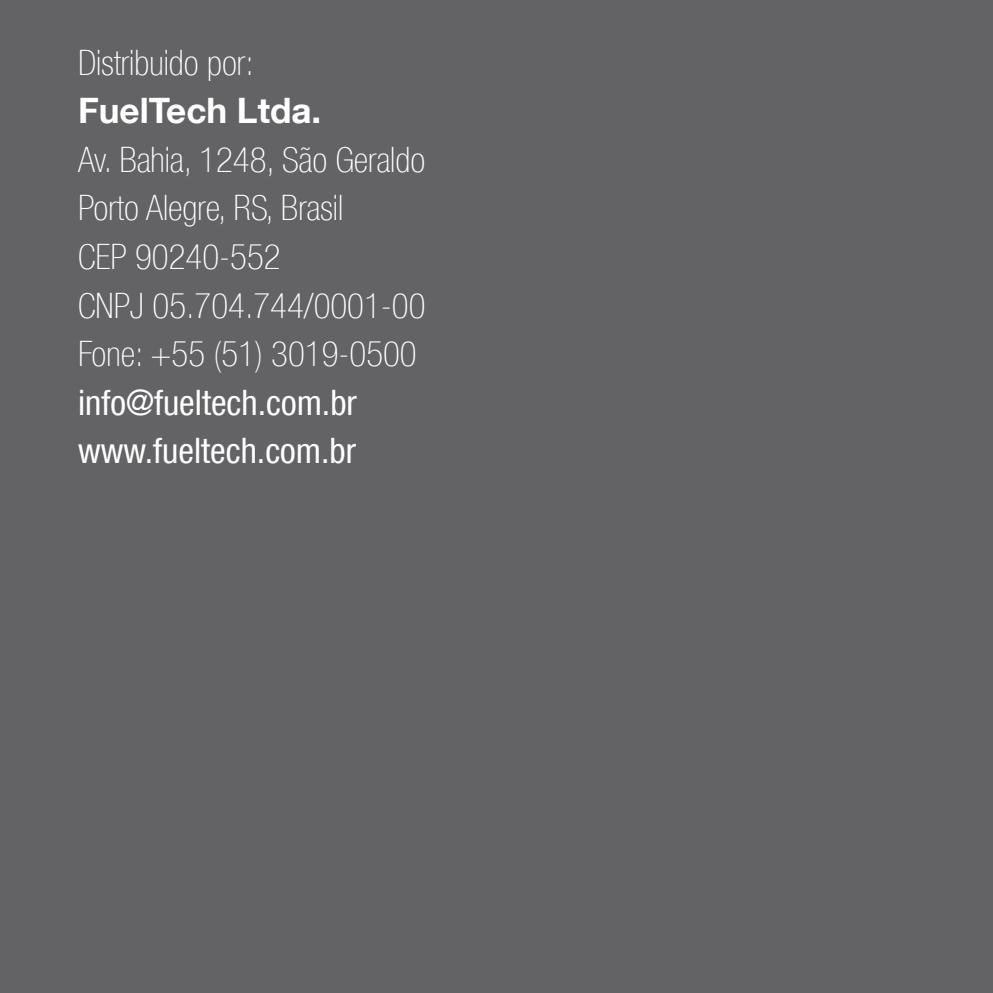
<style>
.page{position:relative;width:993px;height:993px;background:#fff}
.page>*{position:absolute;margin:0;border:0;box-sizing:border-box;transform-origin:0 0}
.TX-00{font:100 condensed 35px "Helvetica Neue LT Com";color:#fff}
.TX-00-2{font:condensed 35px "Helvetica Neue LT Com";color:#fff}
.TX-00-3{font:700 35px "Helvetica Neue LT Com";color:#fff}
</style>
<div class="page">
<div style="left:0;top:0;width:992px;height:992px;background:#636366"></div>
<p class="TX-00" style="left:78px;top:42px;width:177px">Distribuido por:</p>
<p class="TX-00-3" style="left:78px;top:89px;width:245px">FuelTech Ltda.</p>
<p class="TX-00" style="left:78px;top:139px;width:349px">Av. Bahia, 1248, São Geraldo</p>
<p class="TX-00" style="left:78px;top:188px;width:266px">Porto Alegre, RS, Brasil</p>
<p class="TX-00" style="left:78px;top:237px;width:204px">CEP 90240-552</p>
<p class="TX-00" style="left:78px;top:285px;width:349px">CNPJ 05.704.744/0001-00</p>
<p class="TX-00" style="left:78px;top:334px;width:340px">Fone: +55 (51) 3019-0500</p>
<p class="TX-00-2" style="left:78px;top:381px;width:280px">info@fueltech.com.br</p>
<p class="TX-00-2" style="left:78px;top:430px;width:279px">www.fueltech.com.br</p>
</div>
